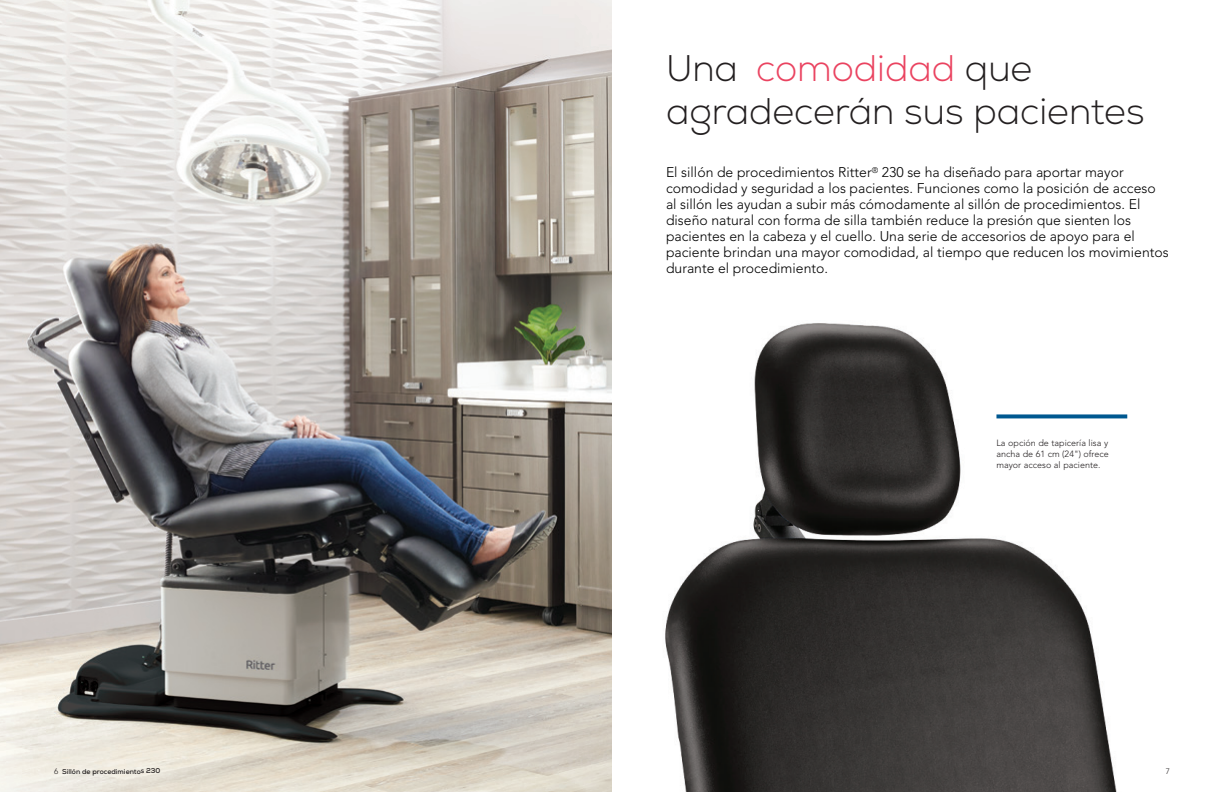
<style>
.page{position:relative;width:1224px;height:792px;background:#fff}
.page>*{position:absolute;margin:0;border:0;box-sizing:border-box;transform-origin:0 0}
.t1{font:300 37px/43px "Nexa";color:#231f20}
.Body_Style_1{font:300 14px/16px "Avenir LT Pro";color:#000}
.NEW_CAPTIONS{font:300 9px/11px "Avenir LT Pro";color:#231f20;text-align:justify}
.t2{font:300 8px "Avenir LT Pro";color:#231f20}
.t3{font:700 7px "Nexa";letter-spacing:-.005em;color:#231f20}
.s1{font-family:"Avenir LT Pro";font-weight:300;font-size:8px}
.s2{color:#ea4360}
</style>
<div class="page">
<img style="left:665px;top:323px;width:463px;height:469px">
<img style="left:0;top:0;width:612px;height:792px">
<svg style="left:996px;top:414px;width:131px;height:4px"></svg>
<p class="t3" style="left:54px;top:767px;width:108px"><span class="s1">6</span> Sillón de procedimientos 230</p>
<p class="t1" style="left:666px;top:48px;width:480px">Una <span class="s2">comodidad</span> que agradecerán sus pacientes</p>
<p class="Body_Style_1" style="left:666px;top:164px;width:504px">El sillón de procedimientos Ritter<sup>®</sup> 230 se ha diseñado para aportar mayor comodidad y seguridad a los pacientes. Funciones como la posición de acceso al sillón les ayudan a subir más cómodamente al sillón de procedimientos. El diseño natural con forma de silla también reduce la presión que sienten los pacientes en la cabeza y el cuello. Una serie de accesorios de apoyo para el paciente brindan una mayor comodidad, al tiempo que reducen los movimientos durante el procedimiento.</p>
<p class="NEW_CAPTIONS" style="left:996px;top:438px;width:114px">La opción de tapicería lisa y ancha de 61 cm (24") ofrece mayor acceso al paciente.</p>
<p class="t2" style="left:1166px;top:767px;width:6px">7</p>
</div>
